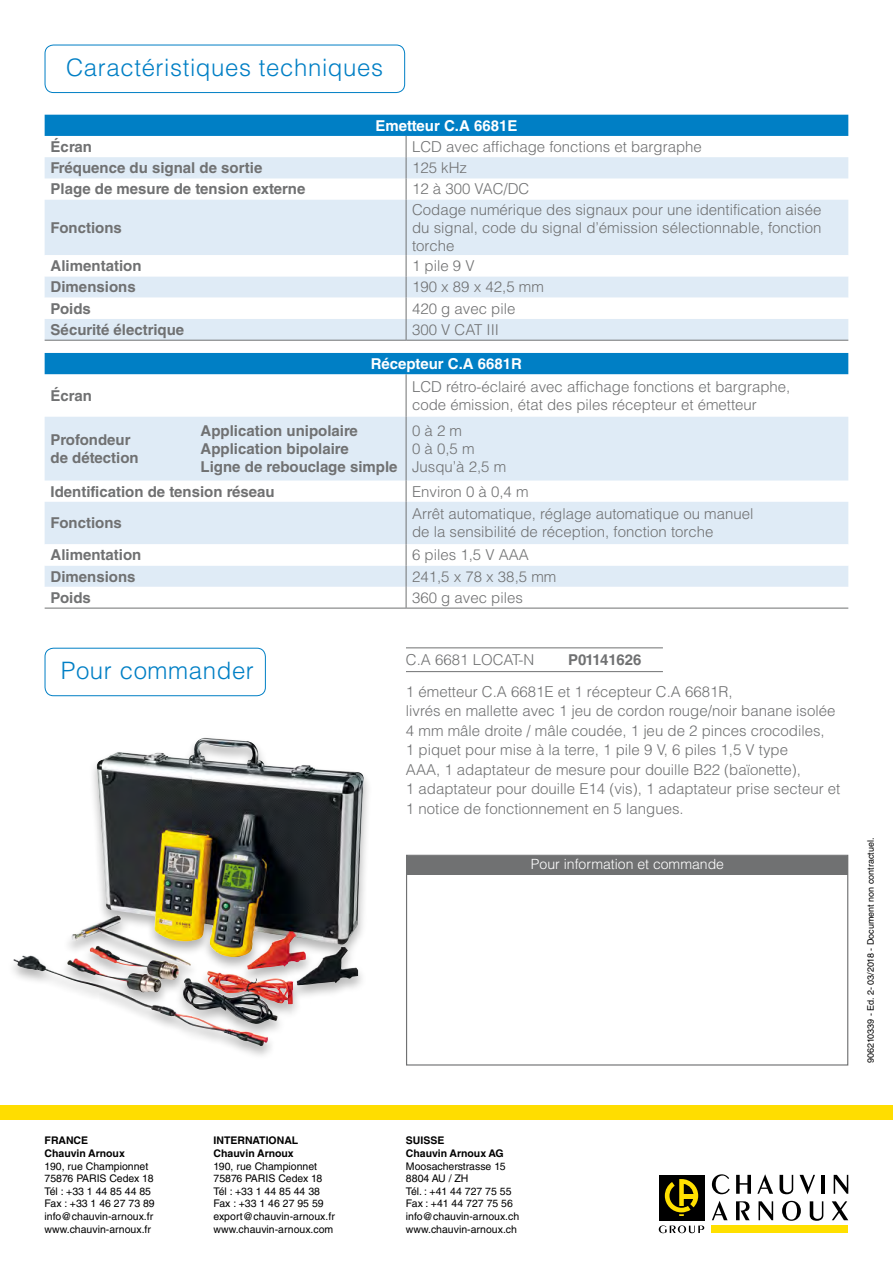
<style>
.page{position:relative;width:893px;height:1263px;background:#fff}
.page>*{position:absolute;margin:0;border:0;box-sizing:border-box;transform-origin:0 0}
.t1{font:300 24px "Helvetica LT Std";letter-spacing:.025em;color:#007fc5}
.t2{font:300 15px/18px "Helvetica LT Std";color:#707172}
.t3{font:700 15px/18px "Helvetica LT Std";color:#707172}
.t4{font:700 15px "Helvetica LT Std";color:#fff}
.t5{font:700 15px "Helvetica LT Std";letter-spacing:-.02em;color:#707172}
.t6{font:300 14.1px "Helvetica LT Std";color:#fff}
.t7{font:10.5px/12.6px "Helvetica LT Std";color:#000}
.t8{font:700 10.5px/12.6px "Helvetica LT Std";color:#000}
.t9{font:9px "Helvetica LT Std";color:#000}
</style>
<div class="page">
<div style="left:45px;top:45px;width:360px;height:48px;border:1px solid #007fc5;border-radius:9px"></div>
<svg style="left:45px;top:115px;width:803px;height:42px"></svg>
<svg style="left:45px;top:157px;width:803px;height:98px;fill:#dfebf6"></svg>
<svg style="left:45px;top:255px;width:803px;height:353px;fill:#dfebf6"></svg>
<svg style="left:406px;top:136px;width:1px;height:64px"></svg>
<hr style="left:406px;top:200px;width:1px;height:55px;background:#707172">
<svg style="left:406px;top:255px;width:1px;height:85px"></svg>
<hr style="left:406px;top:374px;width:1px;height:43px;background:#707172">
<hr style="left:406px;top:417px;width:1px;height:63px;background:#707172">
<svg style="left:406px;top:480px;width:1px;height:22px"></svg>
<hr style="left:406px;top:502px;width:1px;height:42px;background:#707172">
<svg style="left:406px;top:544px;width:1px;height:64px"></svg>
<hr style="left:45px;top:340px;width:361px;height:1px;background:#707172">
<hr style="left:406px;top:340px;width:442px;height:1px;background:#707172">
<hr style="left:45px;top:608px;width:361px;height:1px;background:#707172">
<hr style="left:406px;top:608px;width:442px;height:1px;background:#707172">
<div style="left:45px;top:648px;width:221px;height:48px;border:1px solid #007fc5;border-radius:9px"></div>
<div style="left:0;top:1105px;width:893px;height:15px;background:#fd0"></div>
<div style="left:712px;top:1226px;width:136px;height:7px;background:#ffe000"></div>
<div style="left:659px;top:1175px;width:45px;height:45px;background:#000"></div>
<svg style="left:665px;top:1179px;width:33px;height:37px"></svg>
<svg style="left:712px;top:1174px;width:18px;height:20px"></svg>
<svg style="left:736px;top:1175px;width:15px;height:19px"></svg>
<svg style="left:757px;top:1174px;width:16px;height:20px"></svg>
<svg style="left:780px;top:1175px;width:13px;height:19px"></svg>
<svg style="left:799px;top:1175px;width:16px;height:19px"></svg>
<hr style="left:821px;top:1175px;width:4px;height:19px;background:#000">
<svg style="left:834px;top:1175px;width:14px;height:19px"></svg>
<svg style="left:712px;top:1201px;width:16px;height:19px"></svg>
<svg style="left:736px;top:1201px;width:14px;height:19px"></svg>
<svg style="left:758px;top:1201px;width:15px;height:19px"></svg>
<svg style="left:782px;top:1201px;width:19px;height:20px"></svg>
<svg style="left:810px;top:1201px;width:13px;height:20px"></svg>
<svg style="left:832px;top:1201px;width:16px;height:19px"></svg>
<svg style="left:659px;top:1225px;width:45px;height:8px"></svg>
<hr style="left:406px;top:647px;width:257px;height:1px;background:#707172">
<hr style="left:406px;top:671px;width:257px;height:1px;background:#707172">
<div style="left:5px;top:735px;width:368px;height:326px;background:#000;opacity:.3"></div>
<img style="left:97px;top:739px;width:209px;height:230px">
<div style="left:406px;top:855px;width:442px;height:210px;background:#fff;border:1px solid #707172"></div>
<div style="left:406px;top:856px;width:442px;height:18px;background:#707172"></div>
<h1 class="t1" style="left:66px;top:52px;width:319px">Caractéristiques techniques</h1>
<p class="t4" style="left:376px;top:116px;width:143px">Emetteur C.A 6681E</p>
<p class="t3" style="left:51px;top:137px;width:43px">Écran</p>
<p class="t2" style="left:412px;top:137px;width:291px">LCD avec affichage fonctions et bargraphe</p>
<p class="t3" style="left:51px;top:159px;width:213px">Fréquence du signal de sortie</p>
<p class="t2" style="left:412px;top:159px;width:57px">125 kHz</p>
<p class="t3" style="left:51px;top:180px;width:256px">Plage de mesure de tension externe</p>
<p class="t2" style="left:412px;top:180px;width:119px">12 à 300 VAC/DC</p>
<p class="t3" style="left:51px;top:218px;width:73px">Fonctions</p>
<p class="t2" style="left:412px;top:200px;width:411px;text-align:justify">Codage numérique des signaux pour une identification aisée du signal, code du signal d’émission sélectionnable, fonction torche</p>
<p class="t3" style="left:51px;top:257px;width:92px">Alimentation</p>
<p class="t2" style="left:412px;top:257px;width:64px">1 pile 9 V</p>
<p class="t3" style="left:51px;top:278px;width:87px">Dimensions</p>
<p class="t2" style="left:412px;top:278px;width:133px">190 x 89 x 42,5 mm</p>
<p class="t3" style="left:51px;top:299px;width:42px">Poids</p>
<p class="t2" style="left:412px;top:299px;width:105px">420 g avec pile</p>
<p class="t3" style="left:51px;top:320px;width:135px">Sécurité électrique</p>
<p class="t2" style="left:412px;top:320px;width:88px">300 V CAT III</p>
<p class="t4" style="left:371px;top:354px;width:153px">Récepteur C.A 6681R</p>
<p class="t3" style="left:51px;top:386px;width:43px">Écran</p>
<p class="t2" style="left:412px;top:377px;width:380px">LCD rétro-éclairé avec affichage fonctions et bargraphe, code émission, état des piles récepteur et émetteur</p>
<p class="t3" style="left:51px;top:430px;width:81px">Profondeur</p>
<p class="t3" style="left:201px;top:421px;width:159px">Application unipolaire</p>
<p class="t2" style="left:412px;top:421px;width:96px">0 à 2 m<br>0 à 0,5 m<br>Jusqu’à 2,5 m</p>
<p class="t3" style="left:51px;top:448px;width:90px">de détection</p>
<p class="t3" style="left:201px;top:439px;width:198px">Application bipolaire<br>Ligne de rebouclage simple</p>
<p class="t3" style="left:51px;top:482px;width:226px">Identification de tension réseau</p>
<p class="t2" style="left:412px;top:482px;width:118px">Environ 0 à 0,4 m</p>
<p class="t3" style="left:51px;top:514px;width:73px">Fonctions</p>
<p class="t2" style="left:412px;top:505px;width:343px">Arrêt automatique, réglage automatique ou manuel de la sensibilité de réception, fonction torche</p>
<p class="t3" style="left:51px;top:546px;width:92px">Alimentation</p>
<p class="t2" style="left:412px;top:546px;width:118px">6 piles 1,5 V AAA</p>
<p class="t3" style="left:51px;top:567px;width:87px">Dimensions</p>
<p class="t2" style="left:412px;top:567px;width:146px">241,5 x 78 x 38,5 mm</p>
<p class="t3" style="left:51px;top:588px;width:42px">Poids</p>
<p class="t2" style="left:412px;top:588px;width:112px">360 g avec piles</p>
<h1 class="t1" style="left:61px;top:655px;width:195px">Pour commander</h1>
<p class="t2" style="left:406px;top:651px;width:130px">C.A 6681 LOCAT-N</p>
<p class="t5" style="left:568px;top:651px;width:75px">P01141626</p>
<p class="t2" style="left:406px;top:681px;width:436px;line-height:19.5px">1 émetteur C.A 6681E et 1 récepteur C.A 6681R,<br>livrés en mallette avec 1 jeu de cordon rouge/noir banane isolée 4 mm mâle droite / mâle coudée, 1 jeu de 2 pinces crocodiles,<br>1 piquet pour mise à la terre, 1 pile 9 V, 6 piles 1,5 V type<br>AAA, 1 adaptateur de mesure pour douille B22 (baïonette),<br>1 adaptateur pour douille E14 (vis), 1 adaptateur prise secteur et 1 notice de fonctionnement en 5 langues.</p>
<p class="t6" style="left:531px;top:855px;width:195px">Pour information et commande</p>
<p class="t9" style="left:865px;top:1063px;width:227px;rotate:-90deg">906210339 - Ed. 2- 03/2018 - Document non contractuel.</p>
<p class="t8" style="left:45px;top:1134px;width:82px">FRANCE<br>Chauvin Arnoux</p>
<p class="t7" style="left:45px;top:1160px;width:112px">190, rue Championnet<br>75876 PARIS Cedex 18<br>Tél : +33 1 44 85 44 85<br>Fax : +33 1 46 27 73 89 info@chauvin-arnoux.fr www.chauvin-arnoux.fr</p>
<p class="t8" style="left:214px;top:1134px;width:86px">INTERNATIONAL<br>Chauvin Arnoux</p>
<p class="t7" style="left:214px;top:1160px;width:123px">190, rue Championnet<br>75876 PARIS Cedex 18<br>Tél : +33 1 44 85 44 38<br>Fax : +33 1 46 27 95 59 export@chauvin-arnoux.fr www.chauvin-arnoux.com</p>
<p class="t8" style="left:406px;top:1134px;width:99px">SUISSE<br>Chauvin Arnoux AG</p>
<p class="t7" style="left:406px;top:1160px;width:115px">Moosacherstrasse 15<br>8804 AU / ZH<br>Tél. : +41 44 727 75 55<br>Fax : +41 44 727 75 56 info@chauvin-arnoux.ch www.chauvin-arnoux.ch</p>
</div>
